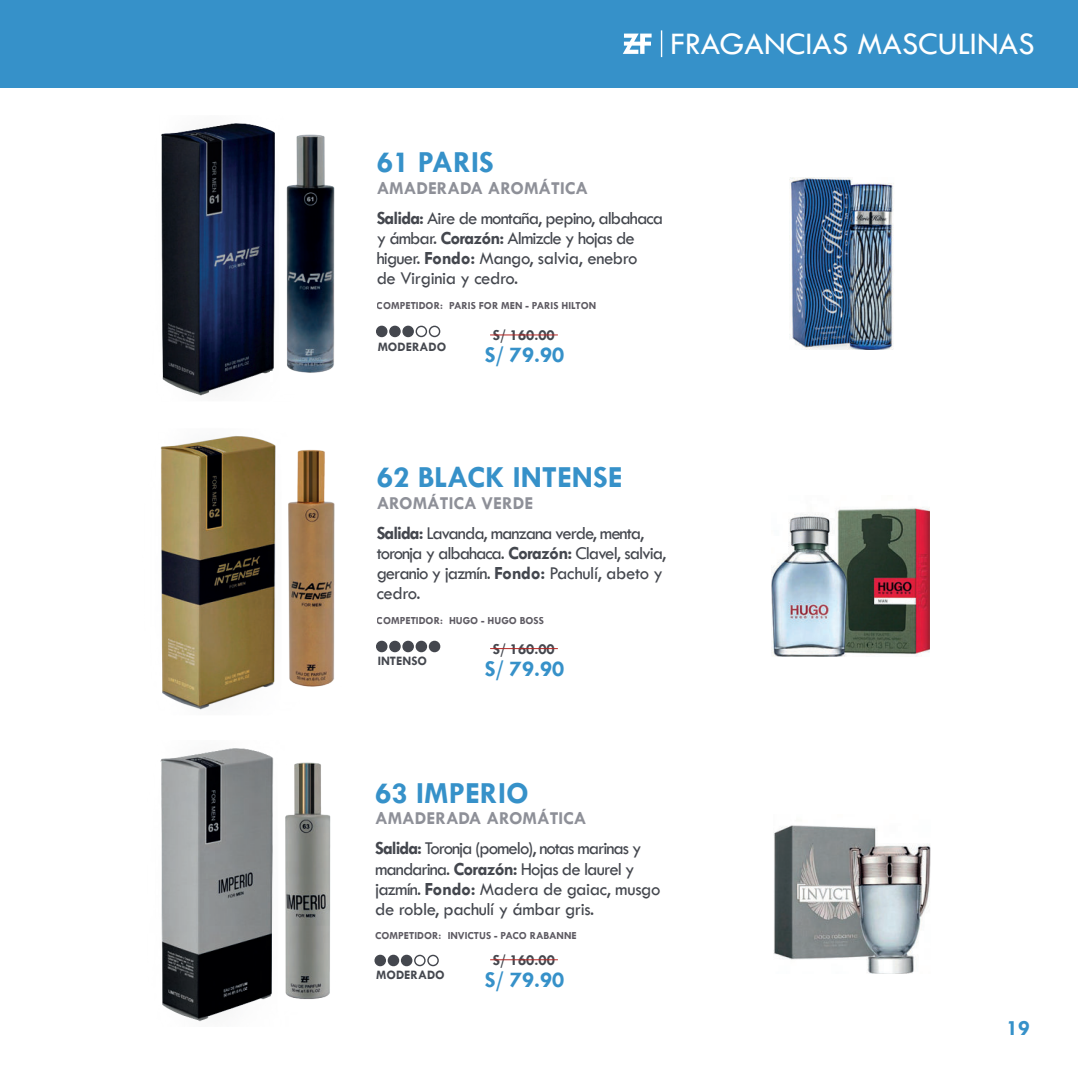
<style>
.page{position:relative;width:1078px;height:1078px;background:#fff}
.page>*{position:absolute;margin:0;border:0;box-sizing:border-box;transform-origin:0 0}
.t1{font:32.4px "Tw Cen";color:#fff}
.t2{font:700 30.8px "Tw Cen";color:#3691c9}
.t3{font:700 22.8px "Tw Cen";color:#3691c9}
.t4{font:700 22px "Tw Cen";color:#3691c9}
.t5{font:18.6px/20px "Tw Cen";letter-spacing:-.05em;color:#44474e}
.t6{font:700 18.4px "Tw Cen";color:#8e9098}
.t7{font:700 15.4px "Tw Cen";color:#44474e}
.t8{font:700 13px "Tw Cen";color:#44474e}
.t9{font:700 10.8px "Tw Cen";color:#2f2b35}
.s1{font-weight:700}
</style>
<div class="page">
<div style="left:0;top:0;width:1077px;height:88px;background:#3691c9"></div>
<svg style="left:623px;top:34px;width:28px;height:20px"></svg>
<hr style="left:660px;top:30px;width:2px;height:27px;background:#fff">
<img style="left:789px;top:177px;width:105px;height:172px">
<img style="left:771px;top:507px;width:158px;height:149px">
<img style="left:773px;top:825px;width:157px;height:148px">
<div style="left:376px;top:326px;width:11px;height:10px;background:#44474e;border-radius:50%"></div>
<div style="left:376px;top:325px;width:11px;height:12px;border:1px solid #44474e;border-radius:50%"></div>
<div style="left:390px;top:326px;width:10px;height:10px;background:#44474e;border-radius:50%"></div>
<div style="left:389px;top:325px;width:11px;height:12px;border:1px solid #44474e;border-radius:50%"></div>
<div style="left:403px;top:326px;width:10px;height:10px;background:#44474e;border-radius:50%"></div>
<div style="left:402px;top:325px;width:12px;height:12px;border:1px solid #44474e;border-radius:50%"></div>
<div style="left:415px;top:325px;width:12px;height:12px;border:1px solid #44474e;border-radius:50%"></div>
<div style="left:428px;top:325px;width:12px;height:12px;border:1px solid #44474e;border-radius:50%"></div>
<div style="left:376px;top:641px;width:11px;height:10px;background:#44474e;border-radius:50%"></div>
<div style="left:376px;top:640px;width:11px;height:12px;border:1px solid #44474e;border-radius:50%"></div>
<div style="left:390px;top:641px;width:10px;height:10px;background:#44474e;border-radius:50%"></div>
<div style="left:389px;top:640px;width:11px;height:12px;border:1px solid #44474e;border-radius:50%"></div>
<div style="left:403px;top:641px;width:10px;height:10px;background:#44474e;border-radius:50%"></div>
<div style="left:402px;top:640px;width:12px;height:12px;border:1px solid #44474e;border-radius:50%"></div>
<div style="left:416px;top:641px;width:10px;height:10px;background:#44474e;border-radius:50%"></div>
<div style="left:415px;top:640px;width:12px;height:12px;border:1px solid #44474e;border-radius:50%"></div>
<div style="left:429px;top:641px;width:10px;height:10px;background:#44474e;border-radius:50%"></div>
<div style="left:428px;top:640px;width:12px;height:12px;border:1px solid #44474e;border-radius:50%"></div>
<div style="left:375px;top:955px;width:10px;height:10px;background:#44474e;border-radius:50%"></div>
<div style="left:374px;top:954px;width:12px;height:12px;border:1px solid #44474e;border-radius:50%"></div>
<div style="left:388px;top:955px;width:10px;height:10px;background:#44474e;border-radius:50%"></div>
<div style="left:387px;top:954px;width:12px;height:12px;border:1px solid #44474e;border-radius:50%"></div>
<div style="left:401px;top:955px;width:10px;height:10px;background:#44474e;border-radius:50%"></div>
<div style="left:401px;top:954px;width:11px;height:12px;border:1px solid #44474e;border-radius:50%"></div>
<div style="left:414px;top:954px;width:11px;height:12px;border:1px solid #44474e;border-radius:50%"></div>
<div style="left:427px;top:954px;width:11px;height:12px;border:1px solid #44474e;border-radius:50%"></div>
<img style="left:161px;top:123px;width:174px;height:273px">
<svg style="left:270px;top:371px;width:3px;height:10px"></svg>
<img style="left:160px;top:436px;width:175px;height:274px">
<img style="left:160px;top:748px;width:171px;height:274px">
<hr style="left:490px;top:334px;width:67px;height:1px;background:#b52624">
<hr style="left:490px;top:648px;width:67px;height:1px;background:#b52624">
<hr style="left:490px;top:959px;width:67px;height:1px;background:#b52624">
<h1 class="t1" style="left:670px;top:29px;width:365px">FRAGANCIAS MASCULINAS</h1>
<h2 class="t2" style="left:376px;top:149px;width:119px">61 PARIS</h2>
<p class="t6" style="left:376px;top:180px;width:213px">AMADERADA AROMÁTICA</p>
<p class="t5" style="left:376px;top:209px;width:288px"><span class="s1">Salida:</span> Aire de montaña, pepino, albahaca y ámbar. <span class="s1">Corazón:</span> Almizcle y hojas de higuer. <span class="s1">Fondo:</span> Mango, salvia, enebro<br>de Virginia y cedro.</p>
<p class="t9" style="left:376px;top:301px;width:221px">COMPETIDOR: PARIS FOR MEN - PARIS HILTON</p>
<p class="t8" style="left:377px;top:341px;width:70px">MODERADO</p>
<p class="t7" style="left:492px;top:328px;width:63px">S/ 160.00</p>
<p class="t3" style="left:484px;top:344px;width:81px">S/ 79.90</p>
<h2 class="t2" style="left:376px;top:464px;width:247px">62 BLACK INTENSE</h2>
<p class="t6" style="left:376px;top:495px;width:158px">AROMÁTICA VERDE</p>
<p class="t5" style="left:376px;top:523px;width:291px"><span class="s1">Salida:</span> Lavanda, manzana verde, menta, toronja y albahaca. <span class="s1">Corazón:</span> Clavel, salvia, geranio y jazmín. <span class="s1">Fondo:</span> Pachulí, abeto y cedro.</p>
<p class="t9" style="left:376px;top:616px;width:169px">COMPETIDOR: HUGO - HUGO BOSS</p>
<p class="t8" style="left:377px;top:655px;width:51px">INTENSO</p>
<p class="t7" style="left:492px;top:642px;width:63px">S/ 160.00</p>
<p class="t3" style="left:484px;top:658px;width:81px">S/ 79.90</p>
<h2 class="t2" style="left:375px;top:779px;width:155px">63 IMPERIO</h2>
<p class="t6" style="left:375px;top:810px;width:213px">AMADERADA AROMÁTICA</p>
<p class="t5" style="left:375px;top:839px;width:287px"><span class="s1">Salida:</span> Toronja (pomelo), notas marinas y mandarina. <span class="s1">Corazón:</span> Hojas de laurel y jazmín. <span class="s1">Fondo:</span> Madera de gaiac, musgo de roble, pachulí y ámbar gris.</p>
<p class="t9" style="left:375px;top:930px;width:203px">COMPETIDOR: INVICTUS - PACO RABANNE</p>
<p class="t8" style="left:376px;top:969px;width:70px">MODERADO</p>
<p class="t7" style="left:492px;top:953px;width:63px">S/ 160.00</p>
<p class="t3" style="left:484px;top:969px;width:81px">S/ 79.90</p>
<p class="t4" style="left:1006px;top:1018px;width:25px">19</p>
</div>
